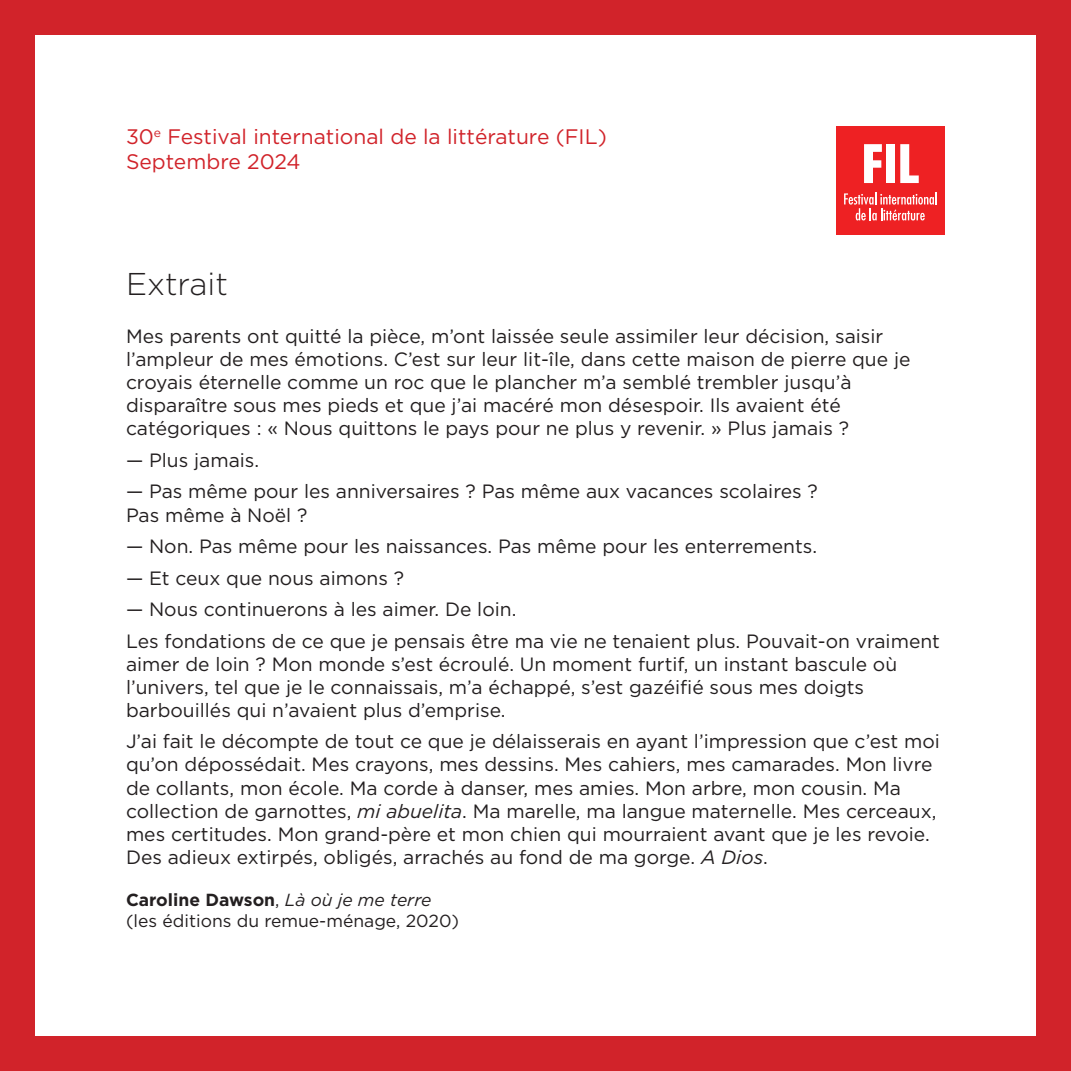
<style>
.page{position:relative;width:1071px;height:1071px;background:#fff}
.page>*{position:absolute;margin:0;border:0;box-sizing:border-box;transform-origin:0 0}
.t1{font:300 31.5px "Gotham";color:#231f20}
.t2{font:21px/25.2px "Gotham";color:#d1232a}
.t3{font:19.25px/23.1px "Gotham";color:#231f20}
.t4{font:17.5px/21px "Gotham";color:#231f20}
.s1{font-family:"Gotham HTF";font-style:italic}
.s2{font-weight:700}
</style>
<div class="page">
<div style="left:0;top:0;width:1071px;height:1071px;border:35px solid #d1232a"></div>
<div style="left:836px;top:126px;width:109px;height:109px;background:#ee2123"></div>
<svg style="left:864px;top:144px;width:18px;height:39px"></svg>
<div style="left:886px;top:144px;width:9px;height:39px;background:#fff"></div>
<svg style="left:900px;top:144px;width:19px;height:39px"></svg>
<svg style="left:844px;top:192px;width:93px;height:28px"></svg>
<p class="t2" style="left:126px;top:123px;width:482px">30<sup>e</sup> Festival international de la littérature (FIL)<br>Septembre 2024</p>
<h1 class="t1" style="left:126px;top:266px;width:104px">Extrait</h1>
<p class="t3" style="left:126px;top:324px;width:786px">Mes parents ont quitté la pièce, m’ont laissée seule assimiler leur décision, saisir l’ampleur de mes émotions. C’est sur leur lit-île, dans cette maison de pierre que je croyais éternelle comme un roc que le plancher m’a semblé trembler jusqu’à disparaître sous mes pieds et que j’ai macéré mon désespoir. Ils avaient été catégoriques : « Nous quittons le pays pour ne plus y revenir. » Plus jamais ?</p>
<p class="t3" style="left:126px;top:448px;width:135px">— Plus jamais.</p>
<p class="t3" style="left:126px;top:480px;width:693px">— Pas même pour les anniversaires ? Pas même aux vacances scolaires ?<br>Pas même à Noël ?</p>
<p class="t3" style="left:126px;top:534px;width:693px">— Non. Pas même pour les naissances. Pas même pour les enterrements.</p>
<p class="t3" style="left:126px;top:566px;width:280px">— Et ceux que nous aimons ?</p>
<p class="t3" style="left:126px;top:593px;width:816px;line-height:31.5px">— Nous continuerons à les aimer. De loin.<br>Les fondations de ce que je pensais être ma vie ne tenaient plus. Pouvait-on vraiment</p>
<p class="t3" style="left:126px;top:652px;width:773px">aimer de loin ? Mon monde s’est écroulé. Un moment furtif, un instant bascule où l’univers, tel que je le connaissais, m’a échappé, s’est gazéifié sous mes doigts barbouillés qui n’avaient plus d’emprise.</p>
<p class="t3" style="left:126px;top:730px;width:815px">J’ai fait le décompte de tout ce que je délaisserais en ayant l’impression que c’est moi qu’on dépossédait. Mes crayons, mes dessins. Mes cahiers, mes camarades. Mon livre de collants, mon école. Ma corde à danser, mes amies. Mon arbre, mon cousin. Ma collection de garnottes, <span class="s1">mi abuelita</span>. Ma marelle, ma langue maternelle. Mes cerceaux, mes certitudes. Mon grand-père et mon chien qui mourraient avant que je les revoie.<br>Des adieux extirpés, obligés, arrachés au fond de ma gorge. <span class="s1">A Dios</span>.</p>
<p class="t4" style="left:126px;top:889px;width:335px"><span class="s2">Caroline Dawson</span>, <span class="s1">Là où je me terre </span>(les éditions du remue-ménage, 2020)</p>
</div>
